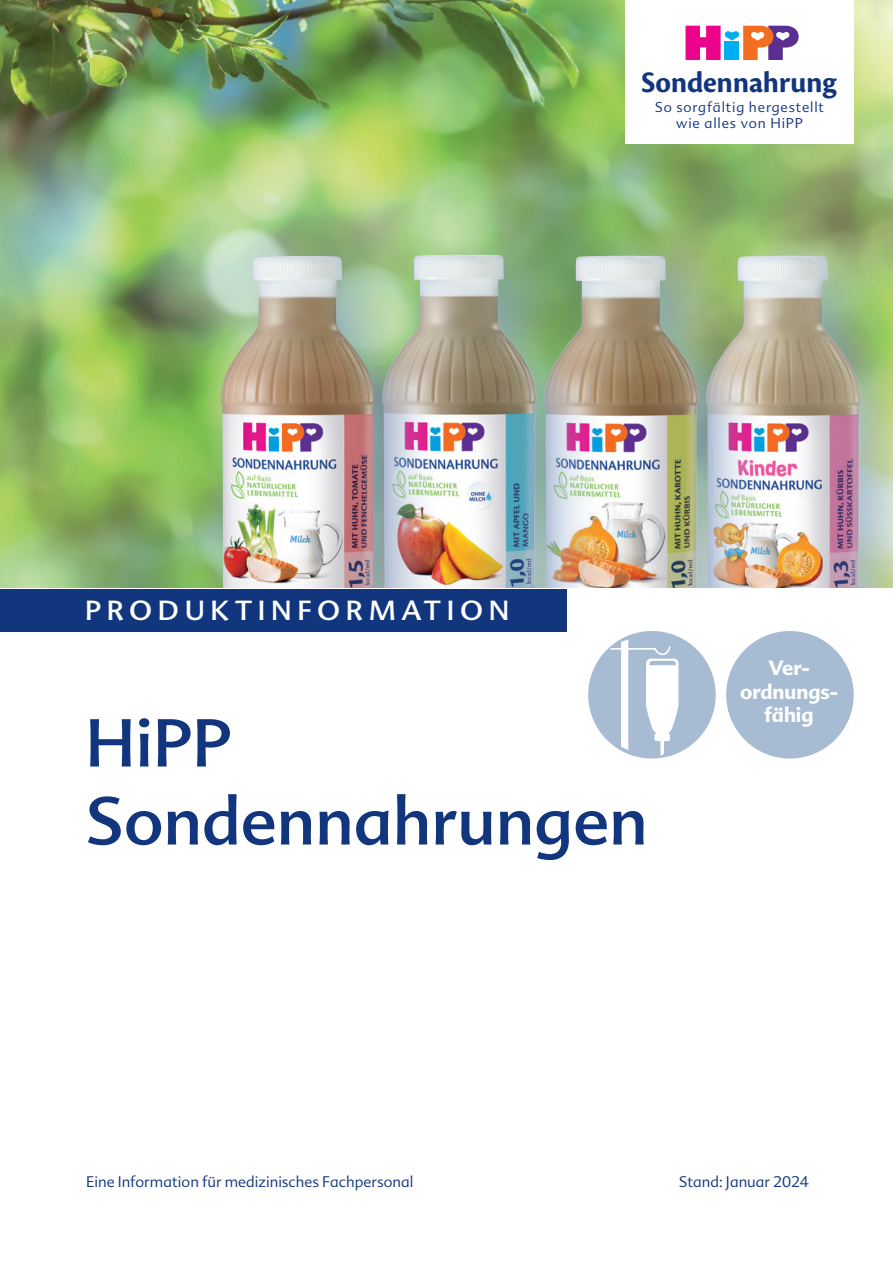
<style>
.page{position:relative;width:893px;height:1263px;background:#fff}
.page>*{position:absolute;margin:0;border:0;box-sizing:border-box;transform-origin:0 0}
.t1{font:66px/78px "Advert Pro";color:#11367e}
.t2{font:31.05px "Cronos MMBD";letter-spacing:-.01em;color:#013d7d}
.t3{font:27px "Advert Pro";letter-spacing:.21em;color:#fff}
.t4{font:700 20.25px/23.5px "Advert Pro";color:#fff;text-align:center}
.t5{font:300 15px "Advert Pro";color:#11367e}
.t6{font:300 13.95px/16.2px "Advert Pro";letter-spacing:.06em;color:#11367e;text-align:center}
</style>
<div class="page">
<img style="left:0;top:0;width:893px;height:588px">
<div style="left:685px;top:228px;width:208px;height:460px;background:#92acce;opacity:.75"></div>
<div style="left:685px;top:252px;width:208px;height:430px;background:#797fb0;opacity:.39"></div>
<div style="left:526px;top:228px;width:232px;height:460px;background:#92acce;opacity:.75"></div>
<div style="left:526px;top:252px;width:210px;height:430px;background:#797fb0;opacity:.39"></div>
<div style="left:367px;top:227px;width:232px;height:460px;background:#92acce;opacity:.75"></div>
<div style="left:367px;top:251px;width:207px;height:430px;background:#797fb0;opacity:.39"></div>
<div style="left:208px;top:227px;width:232px;height:461px;background:#92acce;opacity:.75"></div>
<div style="left:208px;top:252px;width:204px;height:430px;background:#797fb0;opacity:.39"></div>
<div style="left:0;top:589px;width:893px;height:674px;background:#fff"></div>
<div style="left:0;top:589px;width:567px;height:42px;background:#11367e"></div>
<div style="left:588px;top:631px;width:128px;height:127px;background:#a7bcd3;border-radius:50%"></div>
<svg style="left:610px;top:640px;width:68px;height:116px"></svg>
<div style="left:726px;top:631px;width:128px;height:127px;background:#a7bcd3;border-radius:50%"></div>
<div style="left:626px;top:0;width:228px;height:143px;background:#fff"></div>
<svg style="left:685px;top:26px;width:114px;height:34px"></svg>
<p class="t2" style="left:645px;top:64px;width:196px">Sondennahrung</p>
<p class="t6" style="left:655px;top:99px;width:171px">So sorgfältig hergestellt wie alles von HiPP</p>
<p class="t3" style="left:85px;top:593px;width:426px">PRODUKTINFORMATION</p>
<p class="t1" style="left:85px;top:704px;width:564px">HiPP<br>Sondennahrungen</p>
<p class="t4" style="left:740px;top:656px;width:100px">Ver&shy;ordnungs&shy;fähig</p>
<p class="t5" style="left:86px;top:1172px;width:329px">Eine Information für medizinisches Fachpersonal</p>
<p class="t5" style="left:679px;top:1172px;width:132px">Stand: Januar 2024</p>
</div>
